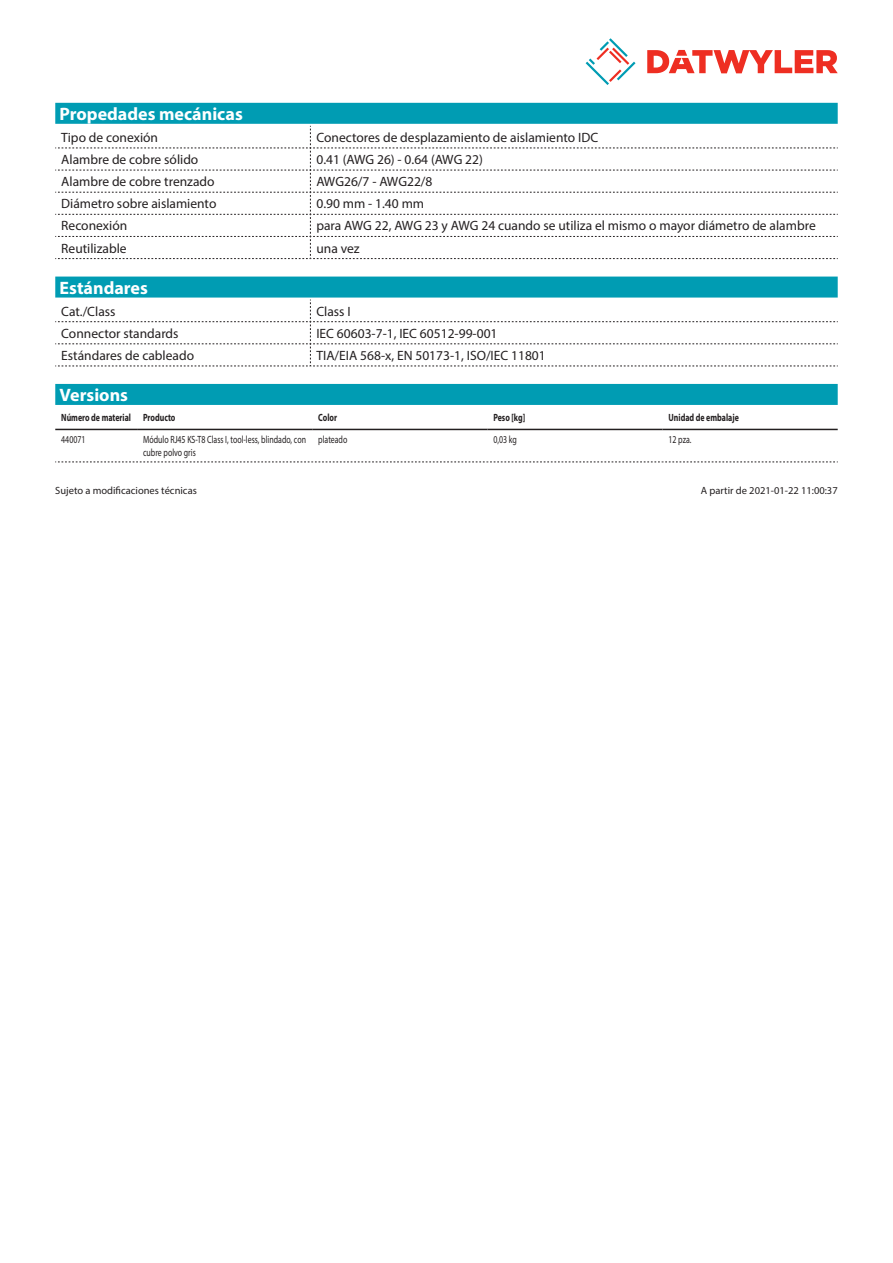
<style>
.page{position:relative;width:893px;height:1263px;background:#fff}
.page>*{position:absolute;margin:0;border:0;box-sizing:border-box;transform-origin:0 0}
.Standard_Head_Proper{font:700 18px "Myriad Pro";color:#fff}
.myriad_light_propert{font:13.5px "Myriad Pro";color:#231f20}
.myriadlight{font:10.5px/12.6px "Myriad Pro";color:#231f20;scale:.75 1}
.Footnote{font:10.5px "Myriad Pro";color:#231f20}
.myriadbold{font:700 10.5px "Myriad Pro";color:#231f20;scale:.75 1}
</style>
<div class="page">
<svg style="left:586px;top:38px;width:49px;height:47px"></svg>
<svg style="left:647px;top:50px;width:191px;height:23px"></svg>
<div style="left:55px;top:277px;width:783px;height:21px;background:#009cb3"></div>
<svg style="left:55px;top:300px;width:783px;height:67px"></svg>
<div style="left:55px;top:103px;width:783px;height:21px;background:#009cb3"></div>
<svg style="left:55px;top:126px;width:783px;height:133px"></svg>
<div style="left:55px;top:384px;width:783px;height:21px;background:#009cb3"></div>
<hr style="left:55px;top:429px;width:82px;height:1px;background:#231f20">
<hr style="left:137px;top:429px;width:175px;height:1px;background:#231f20">
<hr style="left:312px;top:429px;width:175px;height:1px;background:#231f20">
<hr style="left:487px;top:429px;width:176px;height:1px;background:#231f20">
<hr style="left:662px;top:429px;width:176px;height:1px;background:#231f20">
<svg style="left:55px;top:462px;width:783px;height:1px"></svg>
<p class="Standard_Head_Proper" style="left:60px;top:102px;width:185px">Propedades mecánicas</p>
<p class="myriad_light_propert" style="left:61px;top:129px;width:98px">Tipo de conexión</p>
<p class="myriad_light_propert" style="left:316px;top:129px;width:283px">Conectores de desplazamiento de aislamiento IDC</p>
<p class="myriad_light_propert" style="left:61px;top:151px;width:139px">Alambre de cobre sólido</p>
<p class="myriad_light_propert" style="left:316px;top:151px;width:168px">0.41 (AWG 26) - 0.64 (AWG 22)</p>
<p class="myriad_light_propert" style="left:61px;top:173px;width:155px">Alambre de cobre trenzado</p>
<p class="myriad_light_propert" style="left:316px;top:173px;width:118px">AWG26/7 - AWG22/8</p>
<p class="myriad_light_propert" style="left:61px;top:195px;width:157px">Diámetro sobre aislamiento</p>
<p class="myriad_light_propert" style="left:316px;top:195px;width:109px">0.90 mm - 1.40 mm</p>
<p class="myriad_light_propert" style="left:61px;top:218px;width:67px">Reconexión</p>
<p class="myriad_light_propert" style="left:316px;top:218px;width:501px">para AWG 22, AWG 23 y AWG 24 cuando se utiliza el mismo o mayor diámetro de alambre</p>
<p class="myriad_light_propert" style="left:61px;top:240px;width:67px">Reutilizable</p>
<p class="myriad_light_propert" style="left:316px;top:240px;width:45px">una vez</p>
<p class="Standard_Head_Proper" style="left:60px;top:276px;width:90px">Estándares</p>
<p class="myriad_light_propert" style="left:61px;top:303px;width:56px">Cat./Class</p>
<p class="myriad_light_propert" style="left:316px;top:303px;width:36px">Class I</p>
<p class="myriad_light_propert" style="left:61px;top:325px;width:119px">Connector standards</p>
<p class="myriad_light_propert" style="left:316px;top:325px;width:183px">IEC 60603-7-1, IEC 60512-99-001</p>
<p class="myriad_light_propert" style="left:61px;top:347px;width:134px">Estándares de cableado</p>
<p class="myriad_light_propert" style="left:316px;top:347px;width:231px">TIA/EIA 568-x, EN 50173-1, ISO/IEC 11801</p>
<p class="Standard_Head_Proper" style="left:60px;top:383px;width:70px">Versions</p>
<p class="myriadbold" style="left:61px;top:410px;width:95px">Número de material</p>
<p class="myriadbold" style="left:143px;top:410px;width:45px">Producto</p>
<p class="myriadbold" style="left:318px;top:410px;width:27px">Color</p>
<p class="myriadbold" style="left:493px;top:410px;width:44px">Peso [kg]</p>
<p class="myriadbold" style="left:669px;top:410px;width:95px">Unidad de embalaje</p>
<p class="myriadlight" style="left:61px;top:433px;width:34px">440071</p>
<p class="myriadlight" style="left:143px;top:433px;width:219px">Módulo RJ45 KS-T8 Class I, tool-less, blindado, con cubre polvo gris</p>
<p class="myriadlight" style="left:318px;top:433px;width:40px">plateado</p>
<p class="myriadlight" style="left:493px;top:433px;width:33px">0,03 kg</p>
<p class="myriadlight" style="left:669px;top:433px;width:32px">12 pza.</p>
<p class="Footnote" style="left:55px;top:484px;width:143px">Sujeto a modificaciones técnicas</p>
<p class="Footnote" style="left:701px;top:484px;width:138px">A partir de 2021-01-22 11:00:37</p>
</div>
